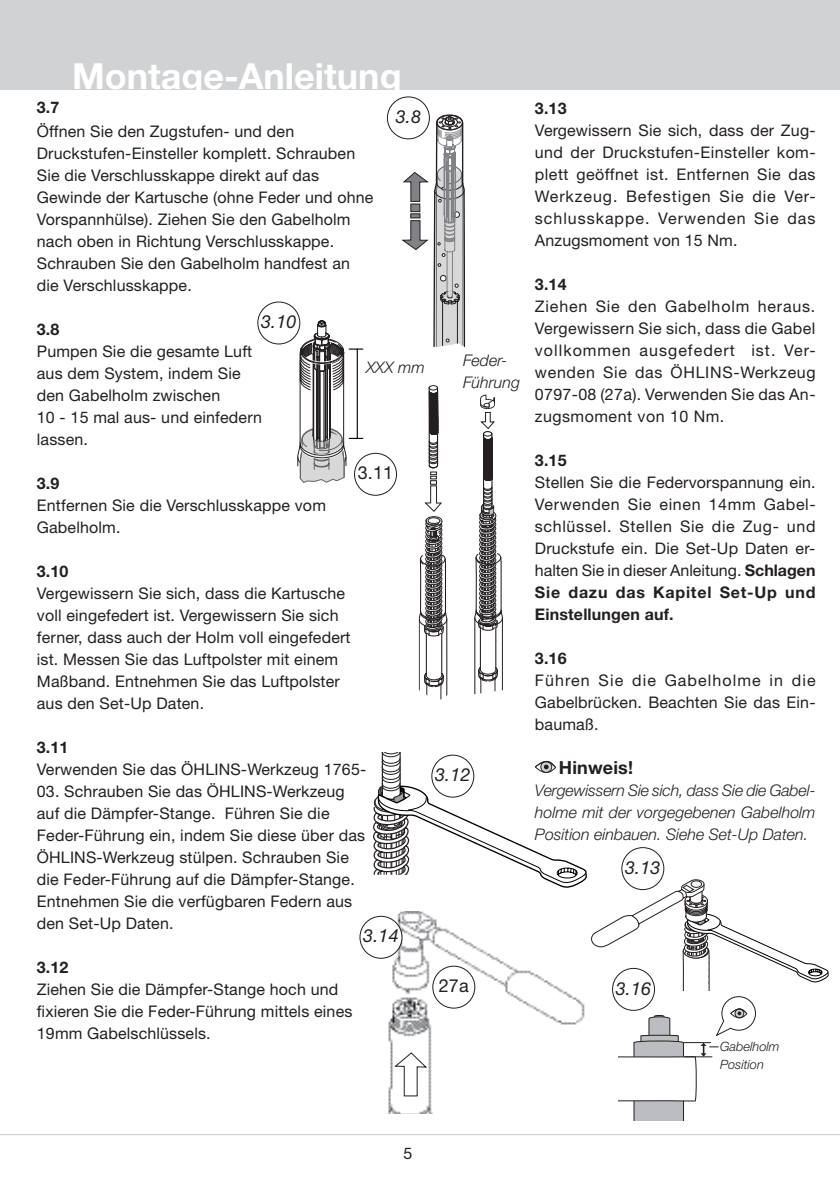
<style>
.page{position:relative;width:840px;height:1191px;background:#fff}
.page>*{position:absolute;margin:0;border:0;box-sizing:border-box;transform-origin:0 0}
.t1{font:700 36px "Helvetica Neue LT Std";color:#fff}
.t2{font:italic 18px "Helvetica Neue LT Std";letter-spacing:.01em;color:#231f20}
.t3{font:700 18px "Helvetica Neue LT Std";letter-spacing:.01em;color:#231f20}
.t4{font:18px "Helvetica Neue LT Std";color:#231f20}
.t5{font:16px/22px "Helvetica Neue LT Std";letter-spacing:.01em;color:#231f20}
.t6{font:italic 300 16px/22px "Helvetica Neue LT Std";color:#231f20;text-align:justify}
.t7{font:700 16px "Helvetica Neue LT Std";letter-spacing:.01em;color:#231f20}
.t8{font:italic 16px "Helvetica Neue";color:#231f20}
.t9{font:italic 300 12.8px/17.6px "Helvetica Neue LT Std";color:#231f20}
.s1{font-weight:700}
</style>
<div class="page">
<div style="left:0;top:0;width:839px;height:90px;background:#d1d2d4"></div>
<hr style="left:0;top:1134px;width:839px;height:1px;background:#d1d2d4">
<svg style="left:401px;top:114px;width:64px;height:234px"></svg>
<div style="left:387px;top:97px;width:42px;height:42px;background:#fff;border-radius:50%"></div>
<div style="left:386px;top:96px;width:43px;height:43px;border:1px solid #231f20;border-radius:50%"></div>
<svg style="left:297px;top:320px;width:65px;height:162px"></svg>
<div style="left:258px;top:302px;width:41px;height:42px;background:#fff;border-radius:50%"></div>
<div style="left:257px;top:301px;width:43px;height:43px;border:1px solid #231f20;border-radius:50%"></div>
<svg style="left:418px;top:385px;width:29px;height:315px"></svg>
<svg style="left:474px;top:394px;width:28px;height:301px"></svg>
<div style="left:354px;top:453px;width:42px;height:42px;background:#fff;border-radius:50%"></div>
<div style="left:354px;top:453px;width:43px;height:43px;border:1px solid #231f20;border-radius:50%"></div>
<svg style="left:359px;top:752px;width:469px;height:368px"></svg>
<div style="left:612px;top:968px;width:42px;height:42px;background:#fff;border-radius:50%"></div>
<div style="left:611px;top:968px;width:43px;height:42px;border:1px solid #231f20;border-radius:50%"></div>
<h1 class="t1" style="left:72px;top:54px;width:331px">Montage-Anleitung</h1>
<p class="t7" style="left:37px;top:97px;width:24px">3.7</p>
<p class="t5" style="left:37px;top:120px;width:338px">Öffnen Sie den Zugstufen- und den Druckstufen-Einsteller komplett. Schrauben Sie die Verschlusskappe direkt auf das Gewinde der Kartusche (ohne Feder und ohne Vorspannhülse). Ziehen Sie den Gabelholm nach oben in Richtung Verschlusskappe.<br>Schrauben Sie den Gabelholm handfest an die Verschlusskappe.</p>
<p class="t7" style="left:37px;top:319px;width:24px">3.8</p>
<p class="t5" style="left:37px;top:340px;width:226px">Pumpen Sie die gesamte Luft aus dem System, indem Sie den Gabelholm zwischen<br>10 - 15 mal aus- und einfedern lassen.</p>
<p class="t7" style="left:37px;top:473px;width:24px">3.9</p>
<p class="t5" style="left:37px;top:494px;width:290px">Entfernen Sie die Verschlusskappe vom<br>Gabelholm.</p>
<p class="t7" style="left:37px;top:561px;width:33px">3.10</p>
<p class="t5" style="left:37px;top:582px;width:315px">Vergewissern Sie sich, dass die Kartusche voll eingefedert ist. Vergewissern Sie sich ferner, dass auch der Holm voll eingefedert ist. Messen Sie das Luftpolster mit einem Maßband. Entnehmen Sie das Luftpolster aus den Set-Up Daten.</p>
<p class="t7" style="left:37px;top:737px;width:33px">3.11</p>
<p class="t5" style="left:37px;top:758px;width:331px">Verwenden Sie das ÖHLINS-Werkzeug 1765-</p>
<p class="t5" style="left:37px;top:780px;width:330px">03. Schrauben Sie das ÖHLINS-Werkzeug auf die Dämpfer-Stange. Führen Sie die Feder-Führung ein, indem Sie diese über das ÖHLINS-Werkzeug stülpen. Schrauben Sie die Feder-Führung auf die Dämpfer-Stange.<br>Entnehmen Sie die verfügbaren Federn aus den Set-Up Daten.</p>
<p class="t7" style="left:37px;top:957px;width:33px">3.12</p>
<p class="t5" style="left:37px;top:978px;width:317px">Ziehen Sie die Dämpfer-Stange hoch und fixieren Sie die Feder-Führung mittels eines<br>19mm Gabelschlüssels.</p>
<p class="t2" style="left:395px;top:106px;width:27px">3.8</p>
<p class="t2" style="left:261px;top:311px;width:37px">3.10</p>
<p class="t6" style="left:366px;top:356px;width:60px">XXX mm</p>
<p class="t4" style="left:357px;top:462px;width:37px">3.11</p>
<p class="t2" style="left:363px;top:925px;width:37px">3.14</p>
<p class="t8" style="left:368px;top:926px;width:19px">27</p>
<p class="t6" style="left:463px;top:349px;width:58px">Feder-<br>Führung</p>
<p class="t8" style="left:442px;top:757px;width:19px">25</p>
<p class="t2" style="left:435px;top:764px;width:37px">3.12</p>
<p class="t8" style="left:441px;top:971px;width:28px">27a</p>
<p class="t4" style="left:438px;top:975px;width:32px">27a</p>
<p class="t7" style="left:534px;top:98px;width:33px">3.13</p>
<p class="t5" style="left:534px;top:119px;width:282px;text-align:justify">Vergewissern Sie sich, dass der Zug&shy;und der Druckstufen-Einsteller kom&shy;plett geöffnet ist. Entfernen Sie das Werkzeug. Befestigen Sie die Ver&shy;schlusskappe. Verwenden Sie das Anzugsmoment von 15 Nm.</p>
<p class="t7" style="left:534px;top:274px;width:33px">3.14</p>
<p class="t5" style="left:534px;top:295px;width:282px;text-align:justify">Ziehen Sie den Gabelholm heraus.<br>Vergewissern Sie sich, dass die Gabel vollkommen ausgefedert ist. Ver&shy;wenden Sie das ÖHLINS-Werkzeug 0797-08 (27a). Verwenden Sie das An&shy;zugsmoment von 10 Nm.</p>
<p class="t7" style="left:534px;top:450px;width:33px">3.15</p>
<p class="t5" style="left:534px;top:471px;width:282px;text-align:justify">Stellen Sie die Federvorspannung ein.<br>Verwenden Sie einen 14mm Gabel&shy;schlüssel. Stellen Sie die Zug- und Druckstufe ein. Die Set-Up Daten er&shy;halten Sie in dieser Anleitung. <span class="s1">Schlagen Sie dazu das Kapitel Set-Up und Einstellungen auf.</span></p>
<p class="t7" style="left:534px;top:648px;width:33px">3.16</p>
<p class="t5" style="left:534px;top:669px;width:282px;text-align:justify">Führen Sie die Gabelholme in die Gabelbrücken. Beachten Sie das Ein&shy;baumaß.</p>
<p class="t3" style="left:558px;top:756px;width:76px">Hinweis!</p>
<p class="t6" style="left:534px;top:779px;width:282px">Vergewissern Sie sich, dass Sie die Gabel&shy;holme mit der vorgegebenen Gabelholm Position einbauen. Siehe Set-Up Daten.</p>
<p class="t2" style="left:624px;top:856px;width:37px">3.13</p>
<p class="t2" style="left:615px;top:977px;width:37px">3.16</p>
<p class="t9" style="left:719px;top:1037px;width:61px">Gabelholm<br>Position</p>
<p class="t5" style="left:403px;top:1142px;width:10px">5</p>
</div>
